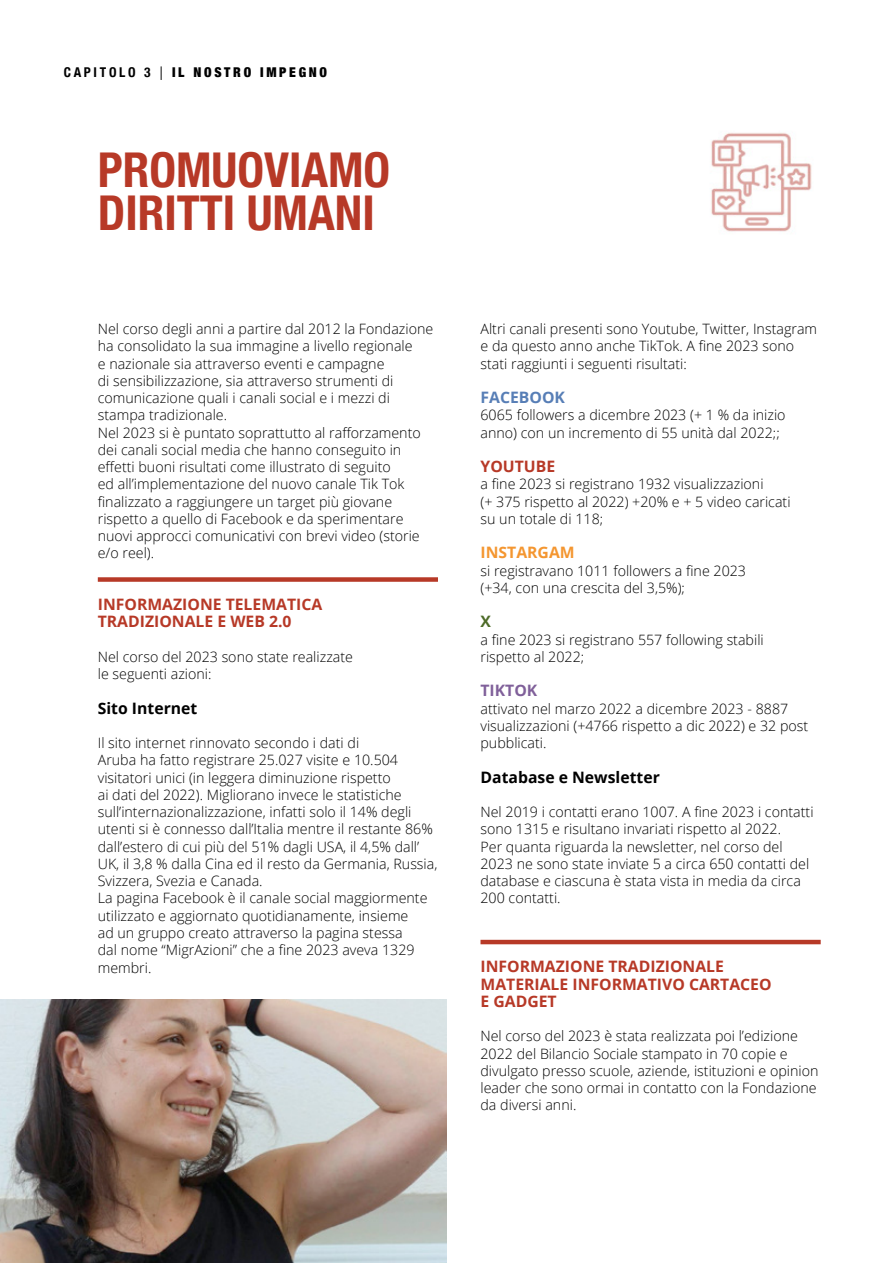
<style>
.page{position:relative;width:893px;height:1263px;background:#fff}
.page>*{position:absolute;margin:0;border:0;box-sizing:border-box;transform-origin:0 0}
.t1{font:700 condensed 48px/43.5px "Helvetica Neue";color:#b73927}
.t2{font:700 15.75px/17.2px "Open Sans";color:#b73927}
.t3{font:700 15.75px "Open Sans";color:#000}
.t4{font:700 15.75px "Open Sans";color:#f49630}
.t5{font:700 15.75px "Open Sans";color:#577eb6}
.t6{font:700 15.75px "Open Sans";color:#80609a}
.t7{font:700 15.75px "Open Sans";color:#4d6b28}
.t8{font:300 14.25px/17.2px "Open Sans";color:#000}
.t9{font:900 condensed 13.5px "Helvetica Neue";letter-spacing:.2em;color:#000}
.s1{font-weight:700}
.s2{font-weight:400;font-stretch:normal}
</style>
<div class="page">
<div style="left:98px;top:577px;width:340px;height:5px;background:#b73927"></div>
<img style="left:711px;top:133px;width:101px;height:99px">
<img style="left:0;top:999px;width:446px;height:264px">
<hr style="left:480px;top:940px;width:341px;height:4px;background:#b73927">
<p class="t9" style="left:64px;top:61px;width:265px"><span class="s1">CAPITOLO 3</span> <span class="s2">|</span> IL NOSTRO IMPEGNO</p>
<h1 class="t1" style="left:98px;top:145px;width:294px">PROMUOVIAMO<br>DIRITTI UMANI</h1>
<p class="t8" style="left:98px;top:320px;width:337px">Nel corso degli anni a partire dal 2012 la Fondazione ha consolidato la sua immagine a livello regionale<br>e nazionale sia attraverso eventi e campagne<br>di sensibilizzazione, sia attraverso strumenti di comunicazione quali i canali social e i mezzi di stampa tradizionale.<br>Nel 2023 si è puntato soprattutto al rafforzamento dei canali social media che hanno conseguito in effetti buoni risultati come illustrato di seguito<br>ed all’implementazione del nuovo canale Tik Tok finalizzato a raggiungere un target più giovane rispetto a quello di Facebook e da sperimentare nuovi approcci comunicativi con brevi video (storie e/o reel).</p>
<p class="t2" style="left:98px;top:595px;width:226px">INFORMAZIONE TELEMATICA<br>TRADIZIONALE E WEB 2.0</p>
<p class="t8" style="left:98px;top:648px;width:257px">Nel corso del 2023 sono state realizzate le seguenti azioni:</p>
<p class="t3" style="left:98px;top:697px;width:101px">Sito Internet</p>
<p class="t8" style="left:98px;top:734px;width:341px">Il sito internet rinnovato secondo i dati di<br>Aruba ha fatto registrare 25.027 visite e 10.504 visitatori unici (in leggera diminuzione rispetto<br>ai dati del 2022). Migliorano invece le statistiche sull’internazionalizzazione, infatti solo il 14% degli utenti si è connesso dall’Italia mentre il restante 86% dall’estero di cui più del 51% dagli USA, il 4,5% dall’ UK, il 3,8 % dalla Cina ed il resto da Germania, Russia, Svizzera, Svezia e Canada.<br>La pagina Facebook è il canale social maggiormente utilizzato e aggiornato quotidianamente, insieme<br>ad un gruppo creato attraverso la pagina stessa<br>dal nome “MigrAzioni” che a fine 2023 aveva 1329 membri.</p>
<p class="t8" style="left:480px;top:320px;width:338px">Altri canali presenti sono Youtube, Twitter, Instagram e da questo anno anche TikTok. A fine 2023 sono stati raggiunti i seguenti risultati:</p>
<p class="t5" style="left:480px;top:386px;width:86px">FACEBOOK</p>
<p class="t8" style="left:480px;top:406px;width:307px">6065 followers a dicembre 2023 (+ 1 % da inizio anno) con un incremento di 55 unità dal 2022;;</p>
<p class="t2" style="left:480px;top:457px;width:76px">YOUTUBE</p>
<p class="t8" style="left:480px;top:475px;width:312px">a fine 2023 si registrano 1932 visualizzazioni<br>(+ 375 rispetto al 2022) +20% e + 5 video caricati su un totale di 118;</p>
<p class="t4" style="left:480px;top:541px;width:96px">INSTARGAM</p>
<p class="t8" style="left:480px;top:561px;width:267px">si registravano 1011 followers a fine 2023 (+34, con una crescita del 3,5%);</p>
<p class="t7" style="left:480px;top:610px;width:12px">X</p>
<p class="t8" style="left:480px;top:630px;width:285px">a fine 2023 si registrano 557 following stabili rispetto al 2022;</p>
<p class="t6" style="left:480px;top:679px;width:58px">TIKTOK</p>
<p class="t8" style="left:480px;top:699px;width:329px">attivato nel marzo 2022 a dicembre 2023 - 8887 visualizzazioni (+4766 rispetto a dic 2022) e 32 post pubblicati.</p>
<p class="t3" style="left:480px;top:766px;width:181px">Database e Newsletter</p>
<p class="t8" style="left:480px;top:803px;width:335px">Nel 2019 i contatti erano 1007. A fine 2023 i contatti sono 1315 e risultano invariati rispetto al 2022.<br>Per quanta riguarda la newsletter, nel corso del 2023 ne sono state inviate 5 a circa 650 contatti del database e ciascuna è stata vista in media da circa 200 contatti.</p>
<p class="t2" style="left:480px;top:958px;width:293px">INFORMAZIONE TRADIZIONALE<br>MATERIALE INFORMATIVO CARTACEO<br>E GADGET</p>
<p class="t8" style="left:480px;top:1027px;width:339px">Nel corso del 2023 è stata realizzata poi l’edizione 2022 del Bilancio Sociale stampato in 70 copie e divulgato presso scuole, aziende, istituzioni e opinion leader che sono ormai in contatto con la Fondazione da diversi anni.</p>
</div>
